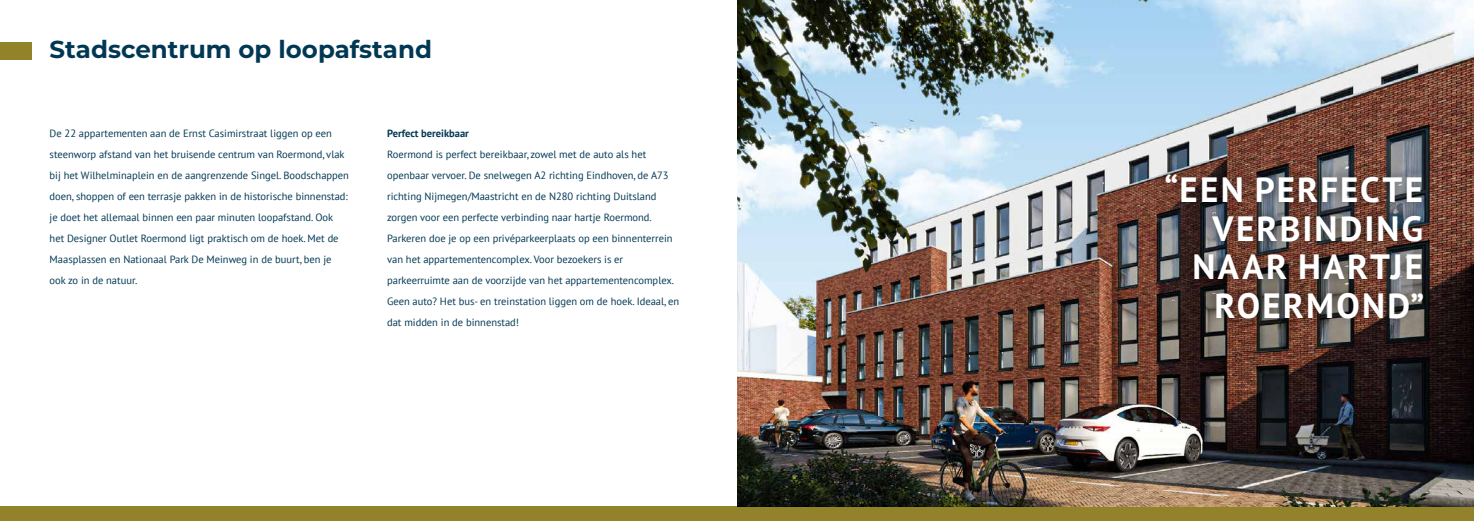
<style>
.page{position:relative;width:1474px;height:521px;background:#fff}
.page>*{position:absolute;margin:0;border:0;box-sizing:border-box;transform-origin:0 0}
.t1{font:700 35px/38.5px "PT Sans";letter-spacing:.065em;color:#fff;text-align:right}
.t2{font:700 24.5px "Montserrat";color:#003854}
.t3{font:10.5px/21px "PT Sans";color:#003854}
.t4{font:700 10.5px "PT Sans";color:#003854}
</style>
<div class="page">
<div style="left:737px;top:506px;width:736px;height:15px;background:#92832b"></div>
<div style="left:0;top:42px;width:32px;height:18px;background:#92832b"></div>
<img style="left:737px;top:0;width:736px;height:506px">
<div style="left:0;top:506px;width:737px;height:15px;background:#92832b"></div>
<div style="left:1155px;top:165px;width:277px;height:164px;background:#000;opacity:.45"></div>
<h2 class="t2" style="left:50px;top:32px;width:384px">Stadscentrum op loopafstand</h2>
<p class="t3" style="left:50px;top:122px;width:301px">De 22 appartementen aan de Ernst Casimirstraat liggen op een steenworp afstand van het bruisende centrum van Roermond, vlak bij het Wilhelminaplein en de aangrenzende Singel. Boodschappen doen, shoppen of een terrasje pakken in de historische binnenstad: je doet het allemaal binnen een paar minuten loopafstand. Ook het Designer Outlet Roermond ligt praktisch om de hoek. Met de Maasplassen en Nationaal Park De Meinweg in de buurt, ben je ook zo in de natuur.</p>
<p class="t4" style="left:387px;top:126px;width:83px">Perfect bereikbaar</p>
<p class="t3" style="left:387px;top:143px;width:294px">Roermond is perfect bereikbaar, zowel met de auto als het openbaar vervoer. De snelwegen A2 richting Eindhoven, de A73 richting Nijmegen/Maastricht en de N280 richting Duitsland zorgen voor een perfecte verbinding naar hartje Roermond.<br>Parkeren doe je op een privéparkeerplaats op een binnenterrein van het appartementencomplex. Voor bezoekers is er parkeerruimte aan de voorzijde van het appartementencomplex.<br>Geen auto? Het bus- en treinstation liggen om de hoek. Ideaal, en dat midden in de binnenstad!</p>
<h1 class="t1" style="left:1164px;top:170px;width:261px">“EEN PERFECTE<br>VERBINDING<br>NAAR HARTJE<br>ROERMOND”</h1>
</div>
